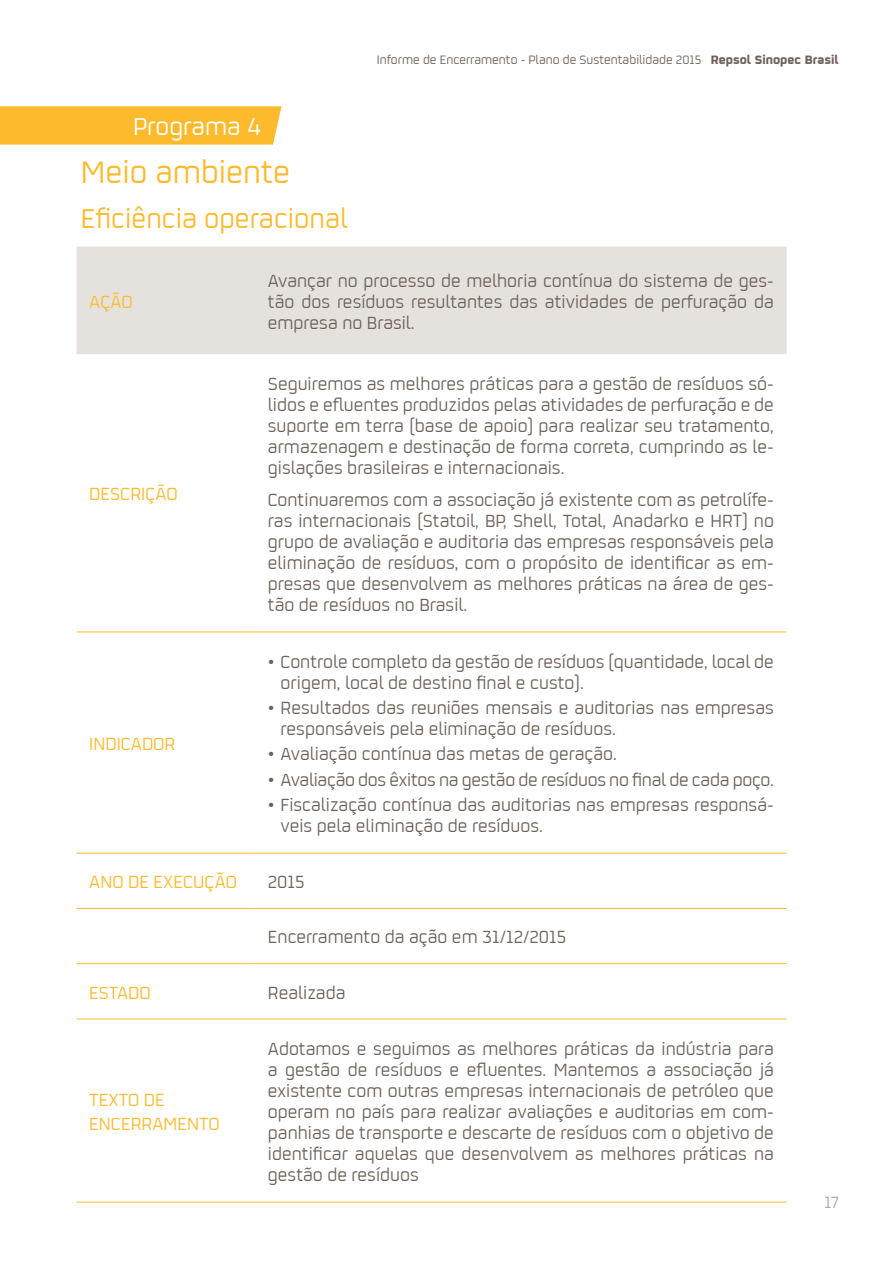
<style>
.page{position:relative;width:893px;height:1263px;background:#fff}
.page>*{position:absolute;margin:0;border:0;box-sizing:border-box;transform-origin:0 0}
.t1{font:34.5px "Repsol";color:#fcba2c}
.t2{font:30px "Repsol";color:#fcba2c}
.t3{font:27px "Repsol";letter-spacing:-.005em;color:#fff}
.t4{font:19.5px/21px "Repsol";color:#6e6259;text-align:justify}
.t5{font:19.5px/23.4px "Repsol";color:#fcba2c}
.t6{font:18px "Repsol";color:#aca29a}
.t7{font:13.5px "Repsol";color:#6e6259}
.s1{font-weight:700}
</style>
<div class="page">
<div style="left:77px;top:246px;width:710px;height:108px;background:#e5e2de"></div>
<hr style="left:77px;top:632px;width:178px;height:1px;background:#fcba2c">
<hr style="left:255px;top:632px;width:532px;height:1px;background:#fcba2c">
<hr style="left:77px;top:853px;width:178px;height:1px;background:#fcba2c">
<hr style="left:77px;top:1202px;width:178px;height:1px;background:#fcba2c">
<hr style="left:255px;top:1202px;width:532px;height:1px;background:#fcba2c">
<hr style="left:255px;top:853px;width:532px;height:1px;background:#fcba2c">
<hr style="left:77px;top:908px;width:178px;height:1px;background:#fcba2c">
<hr style="left:255px;top:908px;width:532px;height:1px;background:#fcba2c">
<hr style="left:77px;top:963px;width:178px;height:1px;background:#fcba2c">
<hr style="left:255px;top:963px;width:532px;height:1px;background:#fcba2c">
<hr style="left:77px;top:1018px;width:178px;height:1px;background:#fcba2c">
<hr style="left:255px;top:1018px;width:532px;height:1px;background:#fcba2c">
<div style="left:0;top:106px;width:281px;height:39px;background:#fcba2c"></div>
<h3 class="t3" style="left:133px;top:108px;width:130px">Programa 4</h3>
<h1 class="t1" style="left:81px;top:149px;width:211px">Meio ambiente</h1>
<h2 class="t2" style="left:81px;top:198px;width:269px">Eficiência operacional</h2>
<p class="t7" style="left:377px;top:51px;width:464px">Informe de Encerramento - Plano de Sustentabilidade 2015 <span class="s1">Repsol Sinopec Brasil</span></p>
<p class="t5" style="left:89px;top:288px;width:45px">Ação</p>
<p class="t5" style="left:89px;top:481px;width:21px">Descri</p>
<p class="t5" style="left:145px;top:481px;width:34px">ção</p>
<p class="t5" style="left:89px;top:731px;width:88px">INDICADOR</p>
<p class="t4" style="left:268px;top:269px;width:508px">Avançar no processo de melhoria contínua do sistema de ges&shy;tão dos resíduos resultantes das atividades de perfuração da empresa no Brasil.</p>
<p class="t4" style="left:268px;top:372px;width:508px">Seguiremos as melhores práticas para a gestão de resíduos só&shy;lidos e efluentes produzidos pelas atividades de perfuração e de suporte em terra (base de apoio) para realizar seu tratamento, armazenagem e destinação de forma correta, cumprindo as le&shy;gislações brasileiras e internacionais.</p>
<p class="t4" style="left:268px;top:488px;width:508px">Continuaremos com a associação já existente com as petrolífe&shy;ras internacionais (Statoil, BP, Shell, Total, Anadarko e HRT) no grupo de avaliação e auditoria das empresas responsáveis pela eliminação de resíduos, com o propósito de identificar as em&shy;presas que desenvolvem as melhores práticas na área de ges&shy;tão de resíduos no Brasil.</p>
<p class="t4" style="left:281px;top:650px;width:495px;text-indent:-13px">• Controle completo da gestão de resíduos (quantidade, local de origem, local de destino final e custo).</p>
<p class="t4" style="left:281px;top:696px;width:495px;text-indent:-13px">• Resultados das reuniões mensais e auditorias nas empresas responsáveis pela eliminação de resíduos.</p>
<p class="t4" style="left:268px;top:742px;width:350px">• Avaliação contínua das metas de geração.</p>
<p class="t4" style="left:268px;top:768px;width:508px">• Avaliação dos êxitos na gestão de resíduos no final de cada poço.</p>
<p class="t4" style="left:281px;top:793px;width:495px;text-indent:-13px">• Fiscalização contínua das auditorias nas empresas responsá&shy;veis pela eliminação de resíduos.</p>
<p class="t5" style="left:89px;top:869px;width:147px">Ano de execução</p>
<p class="t4" style="left:268px;top:870px;width:38px">2015</p>
<p class="t4" style="left:268px;top:925px;width:300px">Encerramento da ação em 31/12/2015</p>
<p class="t5" style="left:89px;top:979px;width:63px">Estado</p>
<p class="t4" style="left:268px;top:981px;width:79px">Realizada</p>
<p class="t5" style="left:89px;top:1087px;width:132px">TEXTO DE<br>ENCERRAMENTO</p>
<p class="t4" style="left:268px;top:1037px;width:508px">Adotamos e seguimos as melhores práticas da indústria para a gestão de resíduos e efluentes. Mantemos a associação já existente com outras empresas internacionais de petróleo que operam no país para realizar avaliações e auditorias em com&shy;panhias de transporte e descarte de resíduos com o objetivo de identificar aquelas que desenvolvem as melhores práticas na gestão de resíduos</p>
<p class="t6" style="left:824px;top:1190px;width:16px">17</p>
</div>
